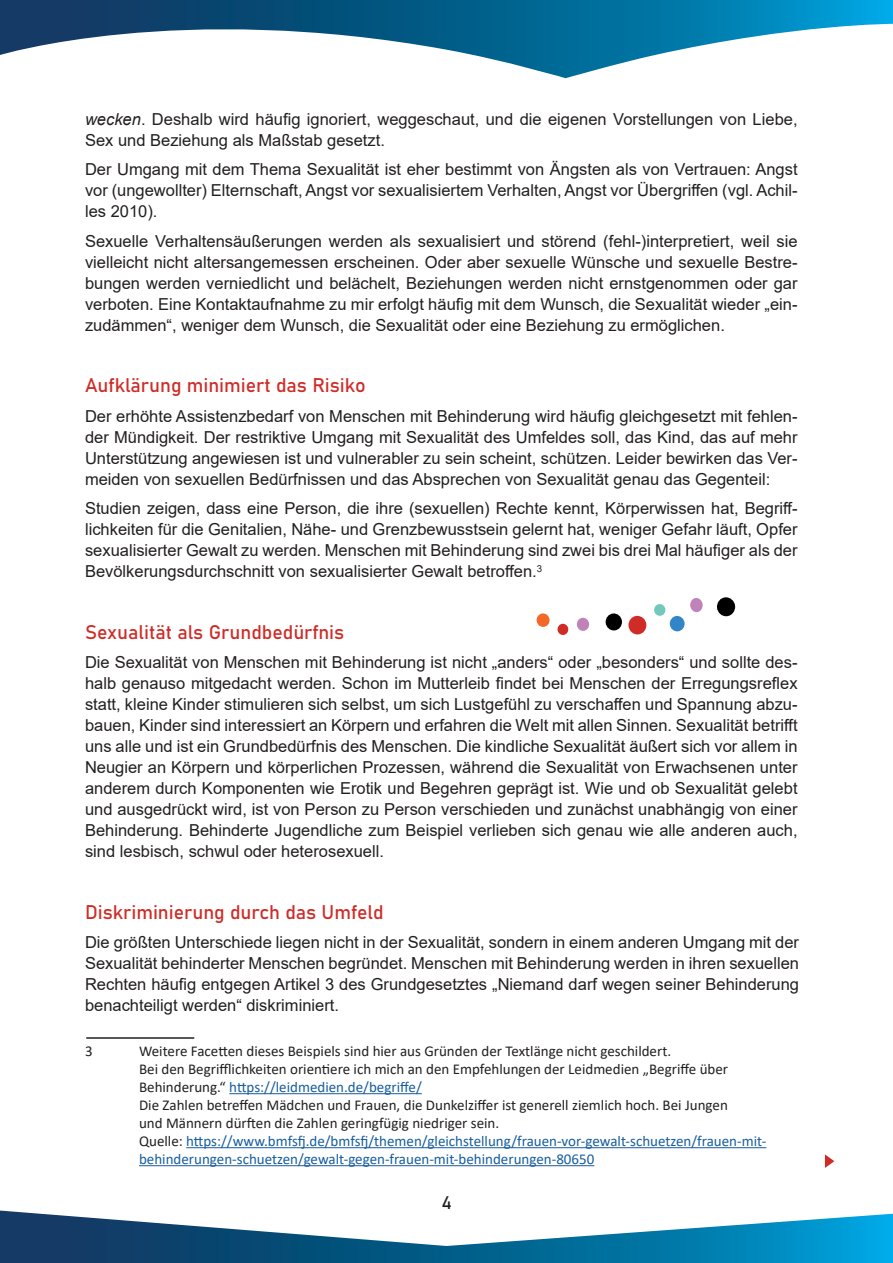
<style>
.page{position:relative;width:893px;height:1263px;background:#fff}
.page>*{position:absolute;margin:0;border:0;box-sizing:border-box;transform-origin:0 0}
.t1{font:19.5px "Bahnschrift";color:#cf2c27}
.t2{font:18px "Bahnschrift";color:#231f20}
.t3{font:16.5px/21px "Arial";color:#231f20;text-align:justify}
.t4{font:15px/18px "Calibri";color:#231f20}
.s1{font-style:italic}
.s2{color:#175d9e}
</style>
<div class="page">
<svg style="left:0;top:0;width:893px;height:78px"></svg>
<svg style="left:0;top:1210px;width:893px;height:53px"></svg>
<hr style="left:86px;top:1037px;width:108px;height:2px;background:#231f20">
<hr style="left:229px;top:1093px;width:193px;height:1px;background:#175d9e">
<hr style="left:186px;top:1147px;width:580px;height:1px;background:#175d9e">
<hr style="left:139px;top:1165px;width:455px;height:1px;background:#175d9e">
<svg style="left:825px;top:1154px;width:9px;height:14px"></svg>
<div style="left:669px;top:616px;width:16px;height:16px;background:#3285c6;border-radius:50%"></div>
<svg style="left:717px;top:597px;width:19px;height:20px"></svg>
<div style="left:654px;top:604px;width:12px;height:12px;background:#71c8bb;border-radius:50%"></div>
<svg style="left:628px;top:615px;width:19px;height:20px"></svg>
<div style="left:605px;top:613px;width:17px;height:18px;background:#000;border-radius:50%"></div>
<div style="left:536px;top:613px;width:14px;height:14px;background:#f36826;border-radius:50%"></div>
<div style="left:577px;top:617px;width:12px;height:14px;background:#c083b9;border-radius:50%"></div>
<div style="left:690px;top:598px;width:13px;height:14px;background:#c083b9;border-radius:50%"></div>
<div style="left:557px;top:623px;width:11px;height:12px;background:#cf2c27;border-radius:50%"></div>
<p class="t3" style="left:85px;top:108px;width:714px"><span class="s1">wecken</span>. Deshalb wird häufig ignoriert, weggeschaut, und die eigenen Vorstellungen von Liebe,<br>Sex und Beziehung als Maßstab gesetzt.</p>
<p class="t3" style="left:85px;top:159px;width:714px">Der Umgang mit dem Thema Sexualität ist eher bestimmt von Ängsten als von Vertrauen: Angst vor (ungewollter) Elternschaft, Angst vor sexualisiertem Verhalten, Angst vor Übergriffen (vgl. Achil&shy;les 2010).</p>
<p class="t3" style="left:85px;top:230px;width:714px">Sexuelle Verhaltensäußerungen werden als sexualisiert und störend (fehl-)interpretiert, weil sie vielleicht nicht altersangemessen erscheinen. Oder aber sexuelle Wünsche und sexuelle Bestre&shy;bungen werden verniedlicht und belächelt, Beziehungen werden nicht ernstgenommen oder gar verboten. Eine Kontaktaufnahme zu mir erfolgt häufig mit dem Wunsch, die Sexualität wieder „ein&shy;zudämmen“, weniger dem Wunsch, die Sexualität oder eine Beziehung zu ermöglichen.</p>
<p class="t1" style="left:85px;top:370px;width:282px">Aufklärung minimiert das Risiko</p>
<p class="t3" style="left:85px;top:405px;width:714px">Der erhöhte Assistenzbedarf von Menschen mit Behinderung wird häufig gleichgesetzt mit fehlen&shy;der Mündigkeit. Der restriktive Umgang mit Sexualität des Umfeldes soll, das Kind, das auf mehr Unterstützung angewiesen ist und vulnerabler zu sein scheint, schützen. Leider bewirken das Ver&shy;meiden von sexuellen Bedürfnissen und das Absprechen von Sexualität genau das Gegenteil:</p>
<p class="t3" style="left:85px;top:498px;width:714px">Studien zeigen, dass eine Person, die ihre (sexuellen) Rechte kennt, Körperwissen hat, Begriff&shy;lichkeiten für die Genitalien, Nähe- und Grenzbewusstsein gelernt hat, weniger Gefahr läuft, Opfer sexualisierter Gewalt zu werden. Menschen mit Behinderung sind zwei bis drei Mal häufiger als der Bevölkerungsdurchschnitt von sexualisierter Gewalt betroffen.<sup>3</sup></p>
<p class="t1" style="left:85px;top:617px;width:261px">Sexualität als Grundbedürfnis</p>
<p class="t3" style="left:85px;top:652px;width:714px">Die Sexualität von Menschen mit Behinderung ist nicht „anders“ oder „besonders“ und sollte des&shy;halb genauso mitgedacht werden. Schon im Mutterleib findet bei Menschen der Erregungsreflex statt, kleine Kinder stimulieren sich selbst, um sich Lustgefühl zu verschaffen und Spannung abzu&shy;bauen, Kinder sind interessiert an Körpern und erfahren die Welt mit allen Sinnen. Sexualität betrifft uns alle und ist ein Grundbedürfnis des Menschen. Die kindliche Sexualität äußert sich vor allem in Neugier an Körpern und körperlichen Prozessen, während die Sexualität von Erwachsenen unter anderem durch Komponenten wie Erotik und Begehren geprägt ist. Wie und ob Sexualität gelebt und ausgedrückt wird, ist von Person zu Person verschieden und zunächst unabhängig von einer Behinderung. Behinderte Jugendliche zum Beispiel verlieben sich genau wie alle anderen auch, sind lesbisch, schwul oder heterosexuell.</p>
<p class="t1" style="left:85px;top:897px;width:300px">Diskriminierung durch das Umfeld</p>
<p class="t3" style="left:85px;top:932px;width:715px">Die größten Unterschiede liegen nicht in der Sexualität, sondern in einem anderen Umgang mit der Sexualität behinderter Menschen begründet. Menschen mit Behinderung werden in ihren sexuellen Rechten häufig entgegen Artikel 3 des Grundgesetztes „Niemand darf wegen seiner Behinderung benachteiligt werden“ diskriminiert.</p>
<p class="t4" style="left:85px;top:1042px;width:9px">3</p>
<p class="t4" style="left:139px;top:1042px;width:629px">Weitere Facetten dieses Beispiels sind hier aus Gründen der Textlänge nicht geschildert.<br>Bei den Begrifflichkeiten orientiere ich mich an den Empfehlungen der Leidmedien „Begriffe über Behinderung.“ <span class="s2">https://leidmedien.de/begriffe/<br></span>Die Zahlen betreffen Mädchen und Frauen, die Dunkelziffer ist generell ziemlich hoch. Bei Jungen<br>und Männern dürften die Zahlen geringfügig niedriger sein.<br>Quelle: <span class="s2">https://www.bmfsfj.de/bmfsfj/themen/gleichstellung/frauen-vor-gewalt-schuetzen/frauen-mit&shy;behinderungen-schuetzen/gewalt-gegen-frauen-mit-behinderungen-80650</span></p>
<p class="t2" style="left:441px;top:1189px;width:12px">4</p>
</div>
